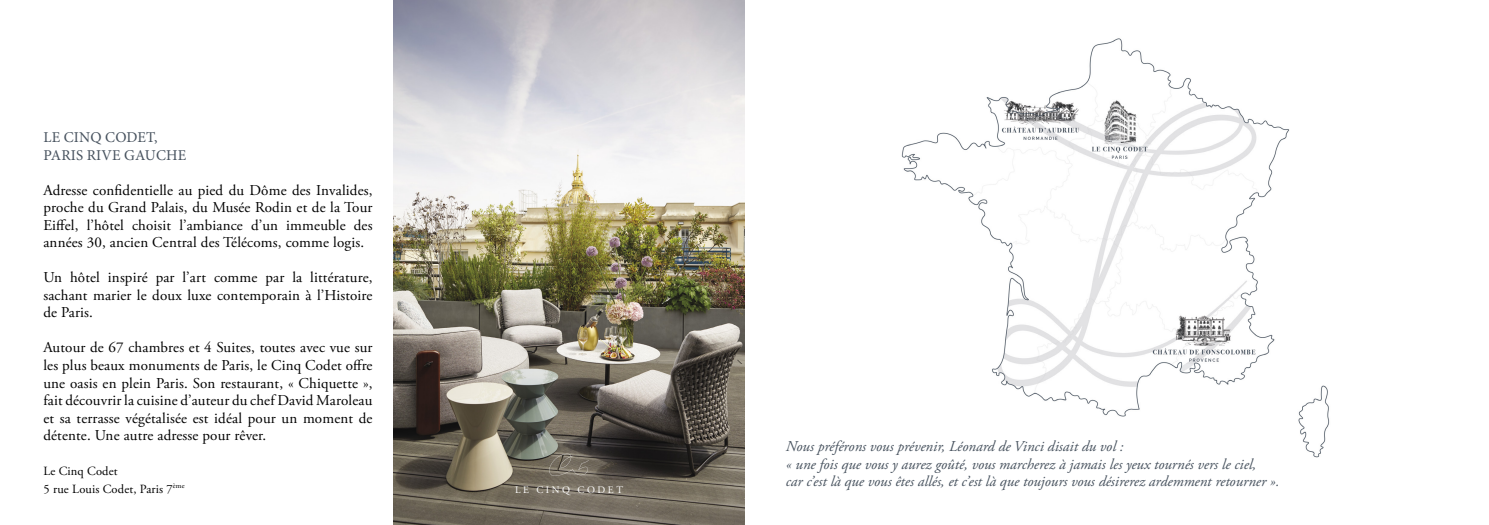
<style>
.page{position:relative;width:1489px;height:525px;background:#fff}
.page>*{position:absolute;margin:0;border:0;box-sizing:border-box;transform-origin:0 0}
.t1{font:15px/17.5px "Adobe Garamond Pro";letter-spacing:.01em;color:#000;text-align:justify}
.t2{font:italic 15px/17.5px "Adobe Garamond Pro";color:#47525e}
.t3{font:15px/17.5px "Minion Pro";letter-spacing:.01em;color:#47525e}
.t4{font:12.5px/17.5px "Adobe Garamond Pro";letter-spacing:.01em;color:#000}
.t5{font:10px "Adobe Garamond Pro";letter-spacing:.255em;color:#fff}
</style>
<div class="page">
<img style="left:393px;top:0;width:351px;height:524px">
<svg style="left:549px;top:453px;width:39px;height:22px"></svg>
<img style="left:901px;top:38px;width:429px;height:420px">
<div style="left:769px;top:408px;width:246px;height:101px;background:#fff"></div>
<p class="t3" style="left:43px;top:129px;width:144px">LE CINQ CODET,<br>PARIS RIVE GAUCHE</p>
<p class="t1" style="left:43px;top:182px;width:330px">Adresse confidentielle au pied du Dôme des Invalides, proche du Grand Palais, du Musée Rodin et de la Tour Eiffel, l’hôtel choisit l’ambiance d’un immeuble des années 30, ancien Central des Télécoms, comme logis.</p>
<p class="t1" style="left:43px;top:269px;width:330px">Un hôtel inspiré par l’art comme par la littérature, sachant marier le doux luxe contemporain à l’Histoire de Paris.</p>
<p class="t1" style="left:43px;top:339px;width:330px">Autour de 67 chambres et 4 Suites, toutes avec vue sur les plus beaux monuments de Paris, le Cinq Codet offre une oasis en plein Paris. Son restaurant, « Chiquette », fait découvrir la cuisine d’auteur du chef David Maroleau et sa terrasse végétalisée est idéal pour un moment de détente. Une autre adresse pour rêver.</p>
<p class="t4" style="left:43px;top:462px;width:143px">Le Cinq Codet<br>5 rue Louis Codet, Paris 7<sup>ème</sup></p>
<p class="t5" style="left:515px;top:484px;width:109px">LE CINQ CODET</p>
<p class="t2" style="left:785px;top:438px;width:495px">Nous préférons vous prévenir, Léonard de Vinci disait du vol :<br>« une fois que vous y aurez goûté, vous marcherez à jamais les yeux tournés vers le ciel,<br>car c’est là que vous êtes allés, et c’est là que toujours vous désirerez ardemment retourner ».</p>
</div>
